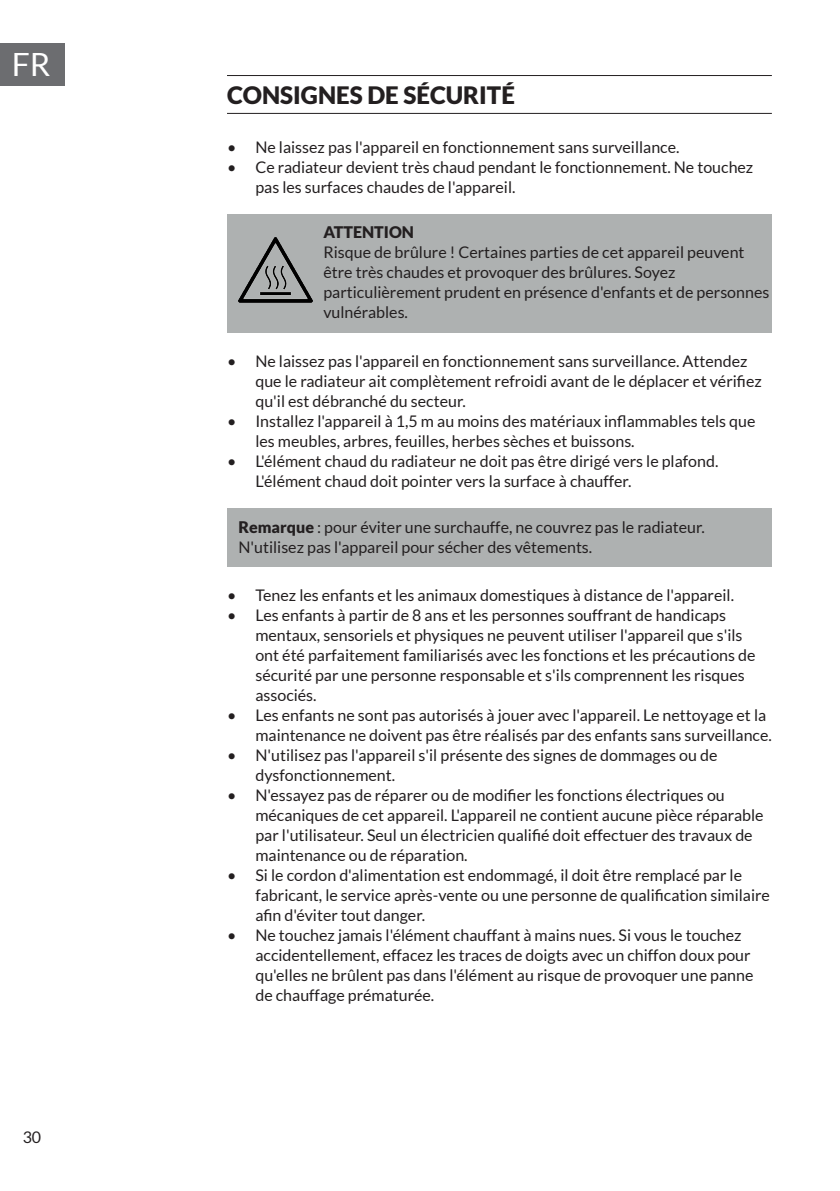
<style>
.page{position:relative;width:840px;height:1191px;background:#fff}
.page>*{position:absolute;margin:0;border:0;box-sizing:border-box;transform-origin:0 0}
.t1{font:32px "Lato";color:#fff}
.Super_Headline{font:900 24px "Lato";color:#231f20}
.Base_Text_HINWEIS_gr{font:16px/20px "Lato";color:#231f20}
.s1{font-weight:900}
</style>
<div class="page">
<div style="left:0;top:43px;width:65px;height:42px;background:#6c6d70"></div>
<hr style="left:227px;top:75px;width:544px;height:1px;background:#231f20">
<hr style="left:227px;top:113px;width:544px;height:1px;background:#231f20">
<div style="left:227px;top:214px;width:544px;height:119px;background:#aeb1b1"></div>
<div style="left:227px;top:508px;width:544px;height:59px;background:#aeb1b1"></div>
<img style="left:238px;top:238px;width:74px;height:64px">
<h1 class="t1" style="left:12px;top:47px;width:40px">FR</h1>
<p class="Base_Text_HINWEIS_gr" style="left:23px;top:1127px;width:20px">30</p>
<p class="Super_Headline" style="left:227px;top:82px;width:289px">CONSIGNES DE SÉCURITÉ</p>
<p class="Base_Text_HINWEIS_gr" style="left:227px;top:137px;width:454px">• Ne laissez pas l'appareil en fonctionnement sans surveillance.</p>
<p class="Base_Text_HINWEIS_gr" style="left:255px;top:157px;width:499px;text-indent:-28px">• Ce radiateur devient très chaud pendant le fonctionnement. Ne touchez pas les surfaces chaudes de l'appareil.</p>
<p class="Base_Text_HINWEIS_gr" style="left:323px;top:222px;width:447px"><span class="s1">ATTENTION<br></span>Risque de brûlure ! Certaines parties de cet appareil peuvent être très chaudes et provoquer des brûlures. Soyez particulièrement prudent en présence d'enfants et de personnes vulnérables.</p>
<p class="Base_Text_HINWEIS_gr" style="left:255px;top:351px;width:507px;text-indent:-28px">• Ne laissez pas l'appareil en fonctionnement sans surveillance. Attendez que le radiateur ait complètement refroidi avant de le déplacer et vérifiez qu'il est débranché du secteur.</p>
<p class="Base_Text_HINWEIS_gr" style="left:255px;top:411px;width:501px;text-indent:-28px">• Installez l'appareil à 1,5 m au moins des matériaux inflammables tels que les meubles, arbres, feuilles, herbes sèches et buissons.</p>
<p class="Base_Text_HINWEIS_gr" style="left:255px;top:451px;width:464px;text-indent:-28px">• L'élément chaud du radiateur ne doit pas être dirigé vers le plafond.<br>L'élément chaud doit pointer vers la surface à chauffer.</p>
<p class="Base_Text_HINWEIS_gr" style="left:238px;top:516px;width:468px"><span class="s1">Remarque</span> : pour éviter une surchauffe, ne couvrez pas le radiateur.<br>N'utilisez pas l'appareil pour sécher des vêtements.</p>
<p class="Base_Text_HINWEIS_gr" style="left:227px;top:585px;width:508px">• Tenez les enfants et les animaux domestiques à distance de l'appareil.</p>
<p class="Base_Text_HINWEIS_gr" style="left:255px;top:605px;width:501px;text-indent:-28px">• Les enfants à partir de 8 ans et les personnes souffrant de handicaps mentaux, sensoriels et physiques ne peuvent utiliser l'appareil que s'ils ont été parfaitement familiarisés avec les fonctions et les précautions de sécurité par une personne responsable et s'ils comprennent les risques associés.</p>
<p class="Base_Text_HINWEIS_gr" style="left:255px;top:705px;width:517px;text-indent:-28px">• Les enfants ne sont pas autorisés à jouer avec l'appareil. Le nettoyage et la maintenance ne doivent pas être réalisés par des enfants sans surveillance.</p>
<p class="Base_Text_HINWEIS_gr" style="left:255px;top:745px;width:463px;text-indent:-28px">• N'utilisez pas l'appareil s'il présente des signes de dommages ou de dysfonctionnement.</p>
<p class="Base_Text_HINWEIS_gr" style="left:255px;top:785px;width:509px;text-indent:-28px">• N'essayez pas de réparer ou de modifier les fonctions électriques ou mécaniques de cet appareil. L'appareil ne contient aucune pièce réparable par l'utilisateur. Seul un électricien qualifié doit effectuer des travaux de maintenance ou de réparation.</p>
<p class="Base_Text_HINWEIS_gr" style="left:255px;top:865px;width:515px;text-indent:-28px">• Si le cordon d'alimentation est endommagé, il doit être remplacé par le fabricant, le service après-vente ou une personne de qualification similaire afin d'éviter tout danger.</p>
<p class="Base_Text_HINWEIS_gr" style="left:255px;top:925px;width:499px;text-indent:-28px">• Ne touchez jamais l'élément chauffant à mains nues. Si vous le touchez accidentellement, effacez les traces de doigts avec un chiffon doux pour qu'elles ne brûlent pas dans l'élément au risque de provoquer une panne de chauffage prématurée.</p>
</div>
